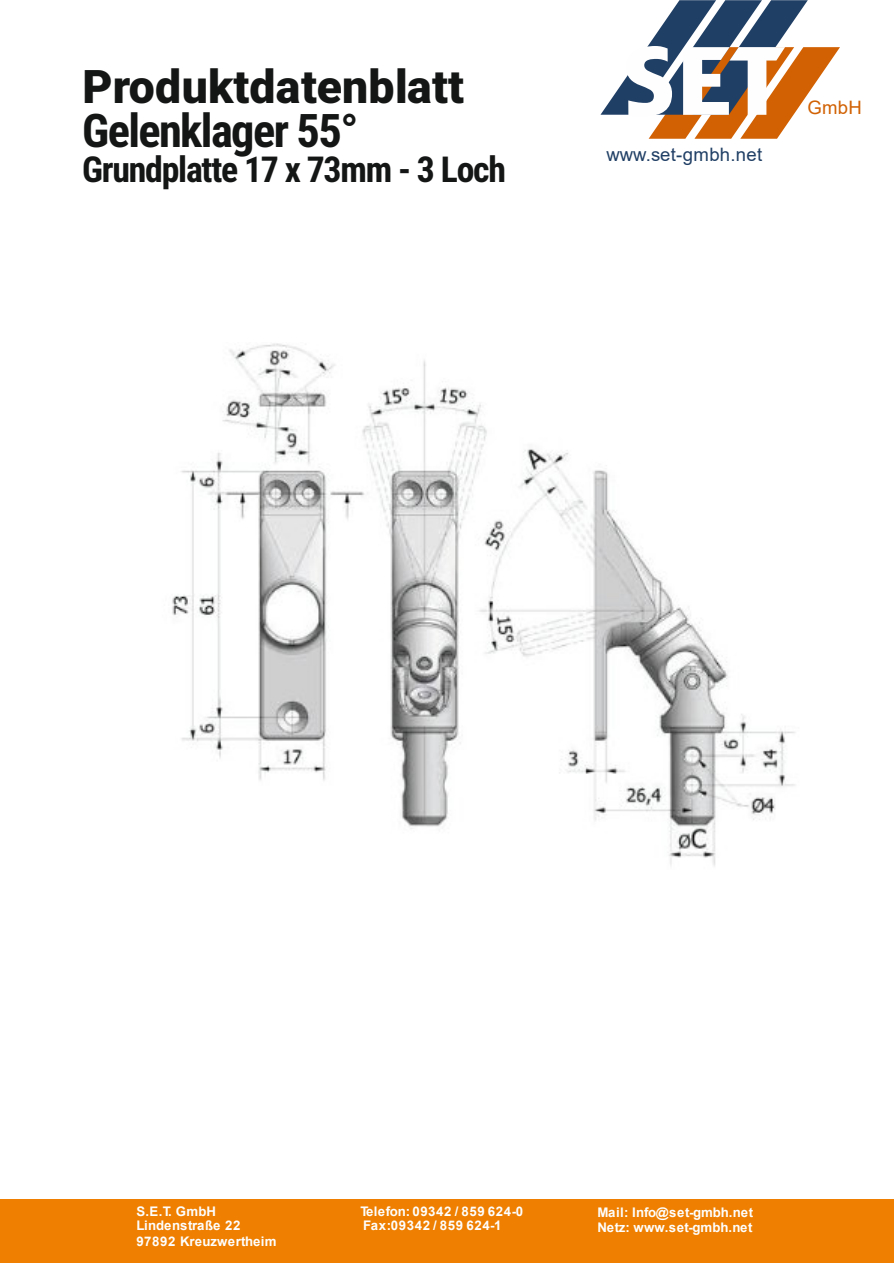
<style>
.page{position:relative;width:894px;height:1263px;background:#fff}
.page>*{position:absolute;margin:0;border:0;box-sizing:border-box;transform-origin:0 0}
.t1{font:900 46.35px "Roboto";letter-spacing:.005em;color:#141515}
.t2{font:700 46.35px "Roboto Condensed";letter-spacing:-.035em;color:#141515}
.t3{font:700 35.7px "Roboto Condensed";letter-spacing:-.035em;color:#141515}
.t4{font:18.45px "Arial";letter-spacing:.015em;color:#203f65}
.t5{font:18.45px "Arial";color:#d16103}
.t6{font:700 13.2px "Arial";letter-spacing:.02em;color:#fefefe}
.t7{font:700 13.2px "Arial";letter-spacing:.045em;color:#fefefe}
.t8{font:700 13.2px "Arial";color:#fefefe}
</style>
<div class="page">
<svg style="left:600px;top:0;width:239px;height:139px"></svg>
<img style="left:172px;top:343px;width:623px;height:523px">
<div style="left:0;top:1199px;width:892px;height:64px;background:#ee7f00"></div>
<h1 class="t1" style="left:82px;top:68px;width:383px">Produktdatenblatt</h1>
<h1 class="t2" style="left:82px;top:112px;width:278px">Gelenklager 55°</h1>
<h2 class="t3" style="left:82px;top:156px;width:425px">Grundplatte 17 x 73mm - 3 Loch</h2>
<h3 class="t4" style="left:606px;top:148px;width:157px">www.set-gmbh.net</h3>
<h3 class="t5" style="left:807px;top:100px;width:56px">GmbH</h3>
<p class="t6" style="left:136px;top:1206px;width:81px">S.E.T. GmbH</p>
<p class="t8" style="left:136px;top:1221px;width:106px">Lindenstraße 22</p>
<p class="t6" style="left:136px;top:1237px;width:142px">97892 Kreuzwertheim</p>
<p class="t7" style="left:360px;top:1206px;width:164px">Telefon: 09342 / 859 624-0</p>
<p class="t7" style="left:363px;top:1221px;width:140px">Fax:09342 / 859 624-1</p>
<p class="t6" style="left:597px;top:1208px;width:157px">Mail: Info@set-gmbh.net</p>
<p class="t6" style="left:597px;top:1222px;width:156px">Netz: www.set-gmbh.net</p>
</div>
